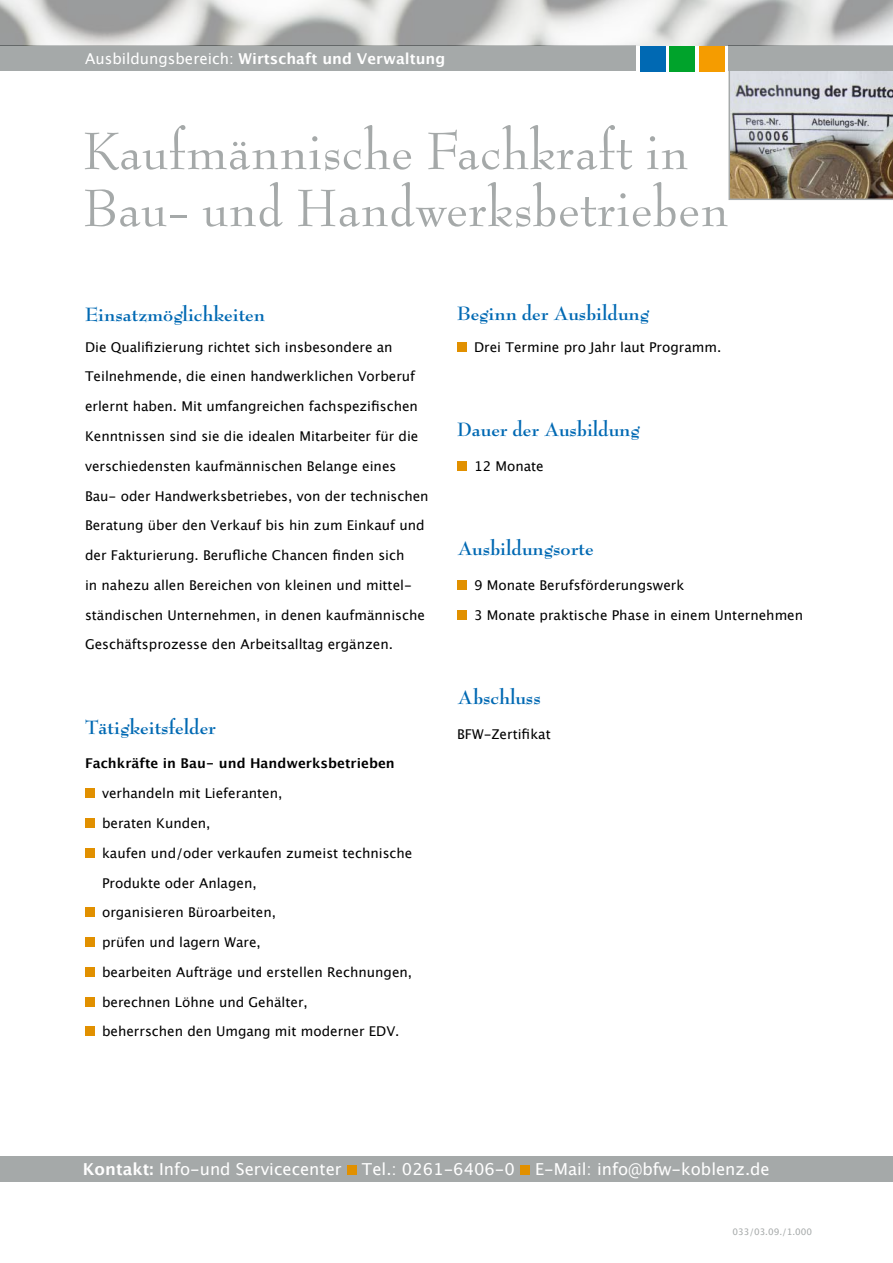
<style>
.page{position:relative;width:893px;height:1263px;background:#fff}
.page>*{position:absolute;margin:0;border:0;box-sizing:border-box;transform-origin:0 0}
.t1{font:57px/57px "Bernhard Modern Std";color:#a5a9a9}
.t2{font:700 21px "Bernhard Modern Std";color:#0069b3}
.t3{font:16.5px "Lucida Grande";color:#fff}
.t4{font:700 15px "Lucida Grande";color:#fff}
.t5{font:13.5px "Lucida Grande";color:#000}
.t6{font:700 13.5px "Lucida Grande";color:#000}
.t7{font:9px "Lucida Grande";color:#a5a9a9}
.s1{font-weight:400}
.s2{font-weight:700}
</style>
<div class="page">
<img style="left:728px;top:61px;width:165px;height:139px">
<div style="left:0;top:46px;width:636px;height:25px;background:#a5a9a9"></div>
<div style="left:729px;top:46px;width:164px;height:25px;background:#a5a9a9"></div>
<div style="left:640px;top:46px;width:25px;height:25px;background:#0069b3"></div>
<div style="left:669px;top:46px;width:26px;height:25px;background:#00a32b"></div>
<div style="left:699px;top:46px;width:25px;height:25px;background:#f59c00"></div>
<img style="left:0;top:0;width:893px;height:46px">
<div style="left:85px;top:788px;width:10px;height:10px;background:#e19000"></div>
<div style="left:85px;top:818px;width:10px;height:10px;background:#e19000"></div>
<div style="left:85px;top:848px;width:10px;height:10px;background:#e19000"></div>
<div style="left:85px;top:907px;width:10px;height:10px;background:#e19000"></div>
<div style="left:85px;top:937px;width:10px;height:10px;background:#e19000"></div>
<div style="left:85px;top:967px;width:10px;height:10px;background:#e19000"></div>
<div style="left:85px;top:997px;width:10px;height:9px;background:#e19000"></div>
<div style="left:85px;top:1026px;width:10px;height:10px;background:#e19000"></div>
<div style="left:457px;top:342px;width:10px;height:10px;background:#e19000"></div>
<div style="left:457px;top:461px;width:10px;height:10px;background:#e19000"></div>
<div style="left:457px;top:580px;width:10px;height:10px;background:#e19000"></div>
<div style="left:457px;top:610px;width:10px;height:10px;background:#e19000"></div>
<div style="left:0;top:1156px;width:893px;height:26px;background:#a5a9a9"></div>
<div style="left:347px;top:1165px;width:10px;height:9px;background:#e19000"></div>
<div style="left:520px;top:1165px;width:10px;height:9px;background:#e19000"></div>
<p class="t4" style="left:85px;top:46px;width:362px"><span class="s1">Ausbildungsbereich:</span> Wirtschaft und Verwaltung</p>
<h1 class="t1" style="left:83px;top:123px;width:647px">Kaufmännische Fachkraft in<br>Bau- und Handwerksbetrieben</h1>
<h2 class="t2" style="left:85px;top:303px;width:182px">Einsatzmöglichkeiten</h2>
<p class="t5" style="left:85px;top:339px;width:309px">Die Qualifizierung richtet sich insbesondere an</p>
<p class="t5" style="left:85px;top:369px;width:332px">Teilnehmende, die einen handwerklichen Vorberuf</p>
<p class="t5" style="left:85px;top:399px;width:334px">erlernt haben. Mit umfangreichen fachspezifischen</p>
<p class="t5" style="left:85px;top:428px;width:335px">Kenntnissen sind sie die idealen Mitarbeiter für die</p>
<p class="t5" style="left:85px;top:458px;width:313px">verschiedensten kaufmännischen Belange eines</p>
<p class="t5" style="left:85px;top:488px;width:345px">Bau- oder Handwerksbetriebes, von der technischen</p>
<p class="t5" style="left:85px;top:518px;width:341px">Beratung über den Verkauf bis hin zum Einkauf und</p>
<p class="t5" style="left:85px;top:547px;width:321px">der Fakturierung. Berufliche Chancen finden sich</p>
<p class="t5" style="left:85px;top:577px;width:328px">in nahezu allen Bereichen von kleinen und mittel-</p>
<p class="t5" style="left:85px;top:607px;width:341px">ständischen Unternehmen, in denen kaufmännische</p>
<p class="t5" style="left:85px;top:637px;width:309px">Geschäftsprozesse den Arbeitsalltag ergänzen.</p>
<h2 class="t2" style="left:85px;top:716px;width:133px">Tätigkeitsfelder</h2>
<p class="t6" style="left:85px;top:753px;width:311px">Fachkräfte in Bau- und Handwerksbetrieben</p>
<p class="t5" style="left:102px;top:786px;width:182px">verhandeln mit Lieferanten,</p>
<p class="t5" style="left:102px;top:815px;width:110px">beraten Kunden,</p>
<p class="t5" style="left:102px;top:845px;width:312px">kaufen und/oder verkaufen zumeist technische</p>
<p class="t5" style="left:102px;top:875px;width:156px">Produkte oder Anlagen,</p>
<p class="t5" style="left:102px;top:905px;width:176px">organisieren Büroarbeiten,</p>
<p class="t5" style="left:102px;top:934px;width:160px">prüfen und lagern Ware,</p>
<p class="t5" style="left:102px;top:964px;width:312px">bearbeiten Aufträge und erstellen Rechnungen,</p>
<p class="t5" style="left:102px;top:994px;width:207px">berechnen Löhne und Gehälter,</p>
<p class="t5" style="left:102px;top:1024px;width:299px">beherrschen den Umgang mit moderner EDV.</p>
<h2 class="t2" style="left:457px;top:303px;width:194px">Beginn der Ausbildung</h2>
<p class="t5" style="left:474px;top:339px;width:249px">Drei Termine pro Jahr laut Programm.</p>
<h2 class="t2" style="left:457px;top:419px;width:184px">Dauer der Ausbildung</h2>
<p class="t5" style="left:474px;top:458px;width:71px">12 Monate</p>
<h2 class="t2" style="left:457px;top:538px;width:138px">Ausbildungsorte</h2>
<p class="t5" style="left:474px;top:577px;width:212px">9 Monate Berufsförderungswerk</p>
<p class="t5" style="left:474px;top:607px;width:331px">3 Monate praktische Phase in einem Unternehmen</p>
<h2 class="t2" style="left:457px;top:687px;width:85px">Abschluss</h2>
<p class="t5" style="left:457px;top:726px;width:95px">BFW-Zertifikat</p>
<p class="t3" style="left:83px;top:1159px;width:688px"><span class="s2">Kontakt:</span> Info-und Servicecenter Tel.: 0261-6406-0 E-Mail: info@bfw-koblenz.de</p>
<p class="t7" style="left:732px;top:1226px;width:81px">033/03.09./1.000</p>
</div>
